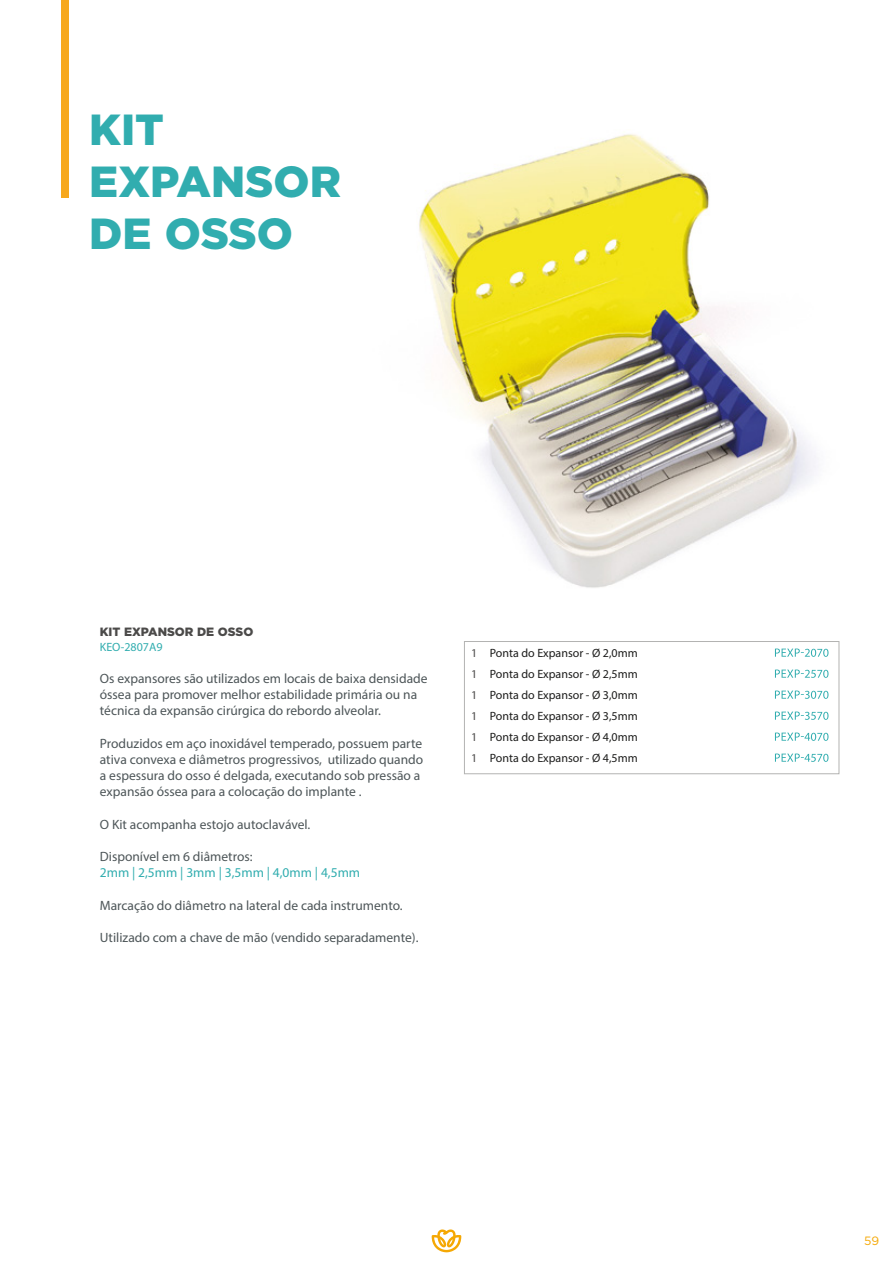
<style>
.page{position:relative;width:893px;height:1263px;background:#fff}
.page>*{position:absolute;margin:0;border:0;box-sizing:border-box;transform-origin:0 0}
.t1{font:900 43.5px/52.2px "Gotham";color:#31adaf}
.t2{font:13.5px/16.2px "Myriad Pro";color:#4d5558}
.t3{font:13.5px "Myriad Pro";color:#31adaf}
.t4{font:12px/21px "Myriad Pro";color:#1d1d1c;text-align:justify}
.t5{font:900 12px "Gotham";color:#4b4a49}
.t6{font:12px "Myriad Pro";color:#31adaf}
.t7{font:12px "Gotham";color:#f5a804}
.s1{color:#4b4a49}
</style>
<div class="page">
<svg style="left:432px;top:1229px;width:29px;height:23px"></svg>
<svg style="left:775px;top:648px;width:53px;height:9px"></svg>
<svg style="left:775px;top:669px;width:53px;height:9px"></svg>
<svg style="left:775px;top:690px;width:53px;height:9px"></svg>
<svg style="left:775px;top:711px;width:53px;height:9px"></svg>
<svg style="left:775px;top:732px;width:53px;height:9px"></svg>
<svg style="left:775px;top:753px;width:53px;height:9px"></svg>
<div style="left:464px;top:641px;width:375px;height:133px;border:1px solid #b3b3b2"></div>
<img style="left:419px;top:134px;width:397px;height:454px">
<div style="left:62px;top:0;width:7px;height:197px;background:#f7a81d"></div>
<h1 class="t1" style="left:89px;top:103px;width:253px">KIT<br>EXPANSOR<br>DE OSSO</h1>
<p class="t5" style="left:100px;top:624px;width:155px">KIT EXPANSOR DE OSSO</p>
<p class="t6" style="left:100px;top:639px;width:64px">KEO-2807A9</p>
<p class="t2" style="left:100px;top:670px;width:329px">Os expansores são utilizados em locais de baixa densidade óssea para promover melhor estabilidade primária ou na técnica da expansão cirúrgica do rebordo alveolar.</p>
<p class="t2" style="left:100px;top:735px;width:325px">Produzidos em aço inoxidável temperado, possuem parte ativa convexa e diâmetros progressivos, utilizado quando a espessura do osso é delgada, executando sob pressão a expansão óssea para a colocação do implante .</p>
<p class="t2" style="left:100px;top:816px;width:212px">O Kit acompanha estojo autoclavável.</p>
<p class="t2" style="left:100px;top:848px;width:154px">Disponível em 6 diâmetros:</p>
<p class="t3" style="left:100px;top:865px;width:262px">2mm | 2,5mm | 3mm | 3,5mm | 4,0mm | 4,5mm</p>
<p class="t2" style="left:100px;top:897px;width:304px">Marcação do diâmetro na lateral de cada instrumento.</p>
<p class="t2" style="left:100px;top:929px;width:320px">Utilizado com a chave de mão (vendido separadamente).</p>
<p class="t4" style="left:471px;top:642px;width:168px"><span class="s1">1</span> Ponta do Expansor - Ø 2,0mm <span class="s1">1</span> Ponta do Expansor - Ø 2,5mm <span class="s1">1</span> Ponta do Expansor - Ø 3,0mm <span class="s1">1</span> Ponta do Expansor - Ø 3,5mm <span class="s1">1</span> Ponta do Expansor - Ø 4,0mm <span class="s1">1</span> Ponta do Expansor - Ø 4,5mm</p>
<p class="t7" style="left:864px;top:1234px;width:17px">59</p>
</div>
